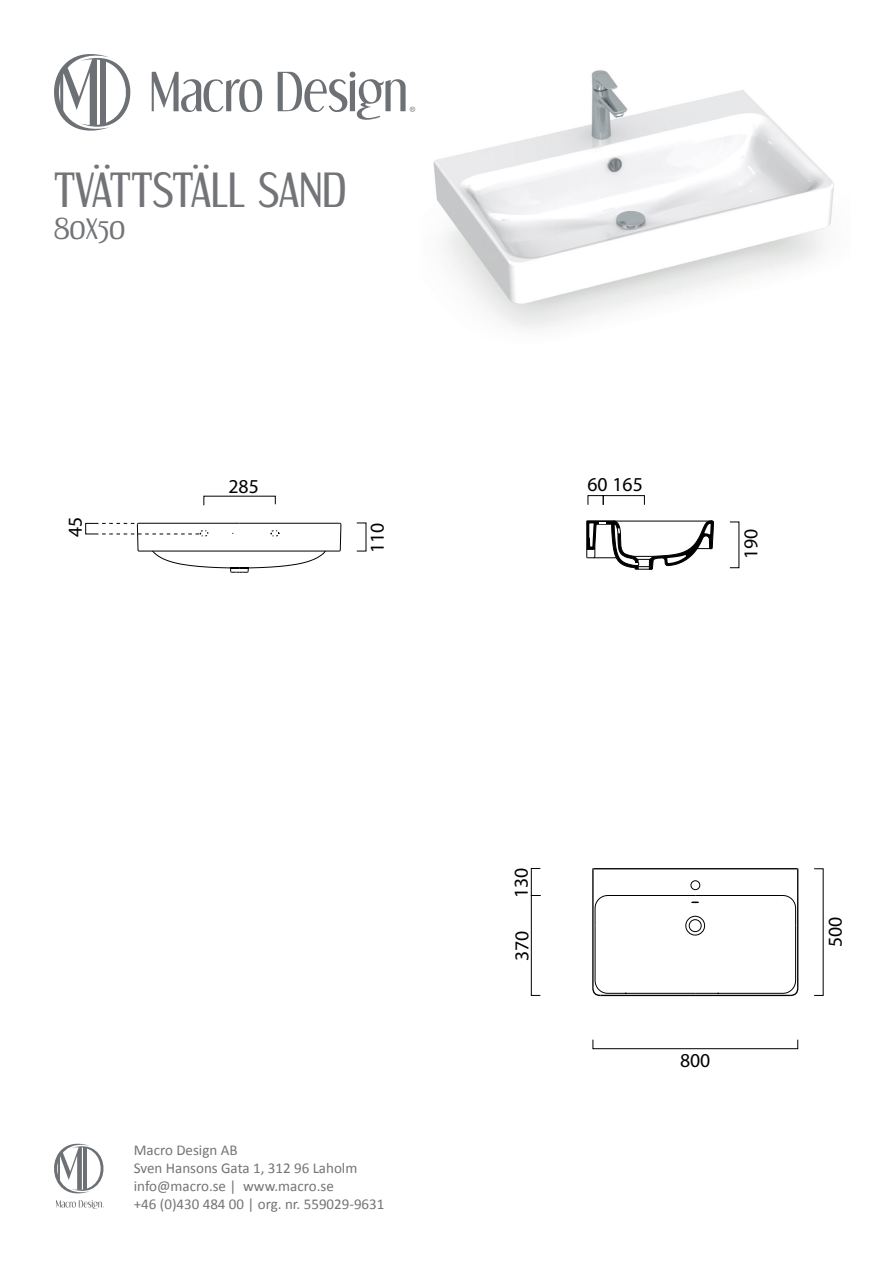
<style>
.page{position:relative;width:893px;height:1263px;background:#fff}
.page>*{position:absolute;margin:0;border:0;box-sizing:border-box;transform-origin:0 0}
.t1{font:45px "Dream Orphanage Bk";color:#727477}
.t2{font:27px "Dream Orphanage Bk";color:#727477}
.t3{font:300 condensed 19.8px "Univers LT Std";color:#000001}
.t4{font:15px/18px "Calibri";color:#727477}
</style>
<div class="page">
<svg style="left:54px;top:1144px;width:50px;height:65px"></svg>
<svg style="left:278px;top:72px;width:137px;height:48px"></svg>
<svg style="left:54px;top:54px;width:208px;height:77px"></svg>
<img style="left:433px;top:70px;width:401px;height:259px">
<div style="left:593px;top:1039px;width:205px;height:10px;border:1px solid #000001"></div>
<svg style="left:531px;top:868px;width:10px;height:128px"></svg>
<div style="left:691px;top:880px;width:9px;height:10px;border:1px solid #000001;border-radius:50%"></div>
<hr style="left:593px;top:868px;width:204px;height:1px;background:#000001">
<hr style="left:797px;top:869px;width:1px;height:119px;background:#000001">
<hr style="left:592px;top:869px;width:2px;height:119px;background:#000001">
<svg style="left:592px;top:894px;width:207px;height:103px"></svg>
<div style="left:85px;top:523px;width:10px;height:11px;border:1px solid #000001"></div>
<svg style="left:203px;top:496px;width:73px;height:10px"></svg>
<hr style="left:139px;top:551px;width:200px;height:1px;background:#000001">
<svg style="left:338px;top:522px;width:4px;height:30px"></svg>
<hr style="left:239px;top:523px;width:100px;height:1px;background:#000001">
<svg style="left:95px;top:522px;width:232px;height:51px"></svg>
<svg style="left:586px;top:495px;width:128px;height:75px"></svg>
<h1 class="t1" style="left:54px;top:163px;width:294px">TVÄTTSTÄLL SAND</h1>
<h2 class="t2" style="left:54px;top:213px;width:73px">80X50</h2>
<h3 class="t3" style="left:90px;top:202px;width:32px;rotate:-90deg">460</h3>
<h3 class="t3" style="left:53px;top:219px;width:32px;rotate:-90deg">370</h3>
<h3 class="t3" style="left:228px;top:474px;width:32px">285</h3>
<h3 class="t3" style="left:63px;top:537px;width:22px;rotate:-90deg">45</h3>
<h3 class="t3" style="left:365px;top:553px;width:32px;rotate:-90deg">110</h3>
<p class="t4" style="left:134px;top:1140px;width:252px">Macro Design AB<br>Sven Hansons Gata 1, 312 96 Laholm info@macro.se | www.macro.se<br>+46 (0)430 484 00 | org. nr. 559029-9631</p>
<h3 class="t3" style="left:587px;top:472px;width:57px">60 165</h3>
<h3 class="t3" style="left:739px;top:559px;width:32px;rotate:-90deg">190</h3>
<h3 class="t3" style="left:509px;top:898px;width:32px;rotate:-90deg">130</h3>
<h3 class="t3" style="left:510px;top:961px;width:32px;rotate:-90deg">370</h3>
<h3 class="t3" style="left:680px;top:1048px;width:32px">800</h3>
<h3 class="t3" style="left:823px;top:947px;width:32px;rotate:-90deg">500</h3>
</div>
